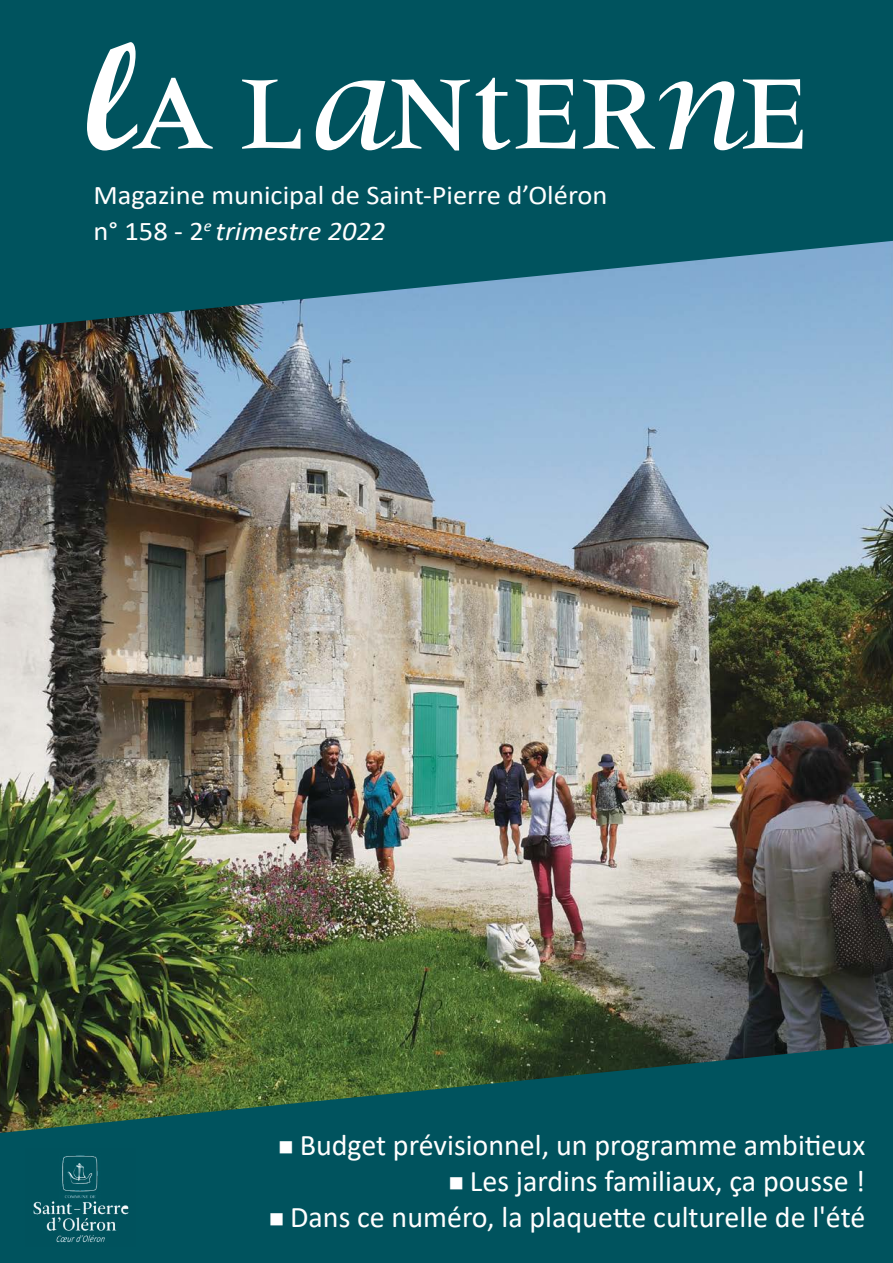
<style>
.page{position:relative;width:893px;height:1263px;background:#fff}
.page>*{position:absolute;margin:0;border:0;box-sizing:border-box;transform-origin:0 0}
.t1{font:500 108px "Latin 725 BT";color:#fff}
.t2{font:30px "Calibri";color:#fff}
.t3{font:27px/36px "Calibri";color:#fff;scale:1.06 1}
.s1{font-family:"Script MT Bold";font-weight:400;font-size:153px}
.s2{font-family:"Lucida Calligraphy";font-weight:400;font-style:italic;font-size:127.5px}
.s3{font-size:120px}
.s4{font-family:"Lucida Calligraphy";font-weight:400;font-style:italic;font-size:124.5px}
.s5{font-style:italic}
</style>
<div class="page">
<img style="left:0;top:329px;width:893px;height:714px">
<svg style="left:0;top:0;width:893px;height:329px;fill:#00535e"></svg>
<svg style="left:0;top:1043px;width:893px;height:220px;fill:#00535e"></svg>
<img style="left:26px;top:1148px;width:110px;height:98px">
<h1 class="t1" style="left:86px;top:53px;width:724px"><span class="s1">l</span>A L<span class="s2">a</span>N<span class="s3">t</span>ER<span class="s4">n</span>E</h1>
<p class="t3" style="left:93px;top:176px;width:486px">Magazine municipal de Saint-Pierre d’Oléron n° 158 - 2<sup>e</sup> <span class="s5">trimestre 2022</span></p>
<p class="t2" style="left:278px;top:1124px;width:588px">■ Budget prévisionnel, un programme ambitieux</p>
<p class="t2" style="left:448px;top:1160px;width:418px">■ Les jardins familiaux, ça pousse !</p>
<p class="t2" style="left:269px;top:1196px;width:598px">■ Dans ce numéro, la plaquette culturelle de l'été</p>
</div>
